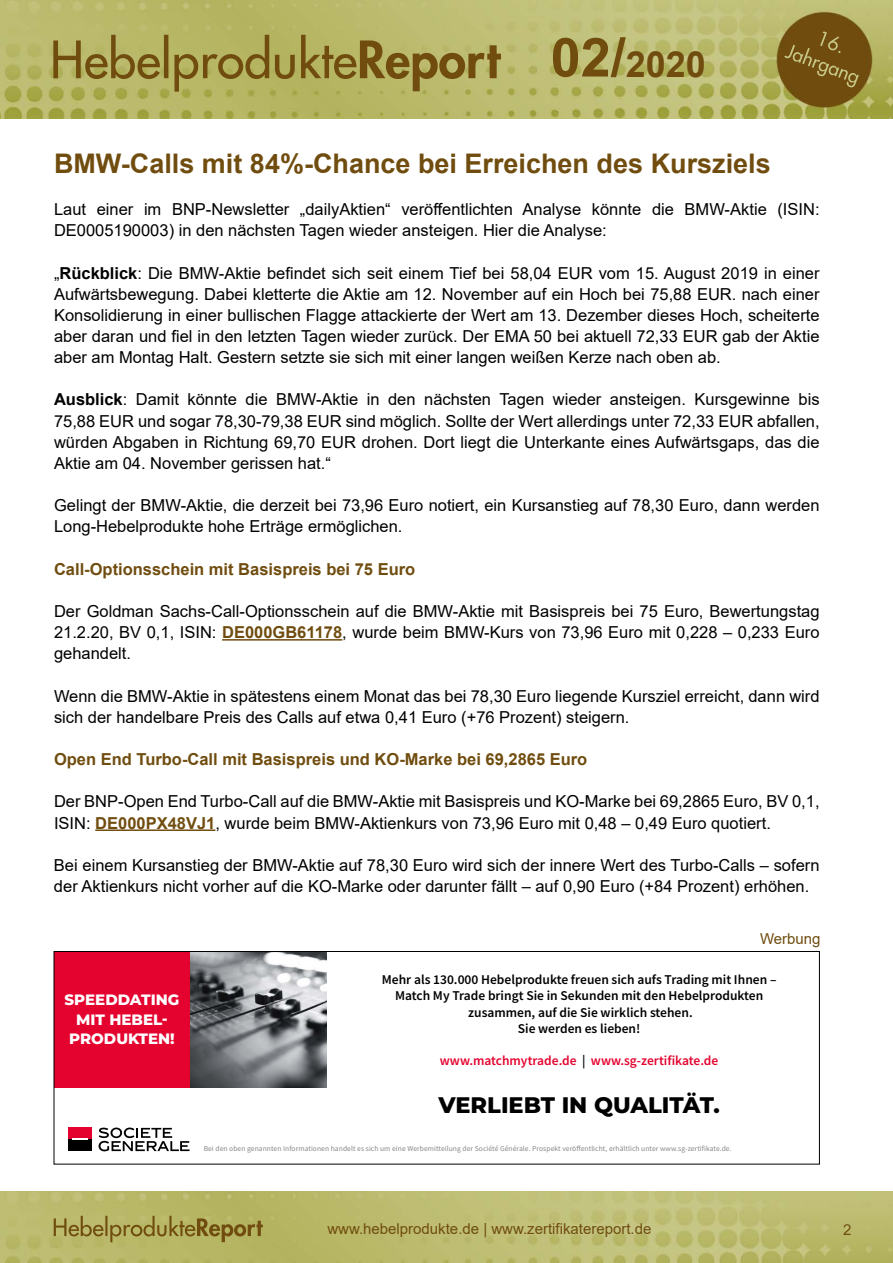
<style>
.page{position:relative;width:893px;height:1263px;background:#fff}
.page>*{position:absolute;margin:0;border:0;box-sizing:border-box;transform-origin:0 0}
.t1{font:700 36px "Arial";color:#704d0f}
.t2{font:700 27px "Arial";color:#704d0f}
.t3{font:800 22.5px "Montserrat";color:#000}
.t4{font:16.5px/21.1px "Arial";color:#000}
.t5{font:700 16.5px "Arial";color:#704d0f}
.t6{font:15px "Arial";color:#704d0f}
.t7{font:800 15px/19.5px "Montserrat";color:#fff;text-align:center}
.t8{font:600 13.5px/16.2px "Source Sans Pro";color:#000;text-align:center}
.t9{font:600 13.5px "Source Sans Pro";color:#e4032e}
.t10{font:7.5px "Source Sans Pro";letter-spacing:.01em;color:#878787}
.s1{font-size:54px}
.s2{font-weight:700}
.s3{font-weight:700;color:#704d0f}
.s4{color:#000}
</style>
<div class="page">
<img style="left:0;top:1192px;width:893px;height:71px">
<img style="left:0;top:0;width:893px;height:119px">
<hr style="left:222px;top:639px;width:120px;height:2px;background:#704d0f">
<hr style="left:95px;top:829px;width:120px;height:2px;background:#704d0f">
<svg style="left:99px;top:1127px;width:91px;height:24px"></svg>
<div style="left:68px;top:1127px;width:24px;height:13px;background:#e4032e"></div>
<div style="left:68px;top:1139px;width:24px;height:12px;background:#000"></div>
<svg style="left:72px;top:1139px;width:15px;height:1px"></svg>
<div style="left:54px;top:951px;width:136px;height:134px;background:#e4032e"></div>
<img style="left:190px;top:953px;width:136px;height:134px">
<div style="left:54px;top:951px;width:766px;height:213px;border:1px solid #000"></div>
<h1 class="t1" style="left:551px;top:39px;width:157px"><span class="s1">02/</span>2020</h1>
<h2 class="t2" style="left:54px;top:144px;width:718px">BMW-Calls mit 84%-Chance bei Erreichen des Kursziels</h2>
<p class="t4" style="left:54px;top:199px;width:767px">Laut einer im BNP-Newsletter „dailyAktien“ veröffentlichten Analyse könnte die BMW-Aktie (ISIN:<br>DE0005190003) in den nächsten Tagen wieder ansteigen. Hier die Analyse:</p>
<p class="t4" style="left:54px;top:262px;width:767px;text-align:justify">„<span class="s2">Rückblick</span>: Die BMW-Aktie befindet sich seit einem Tief bei 58,04 EUR vom 15. August 2019 in einer Aufwärtsbewegung. Dabei kletterte die Aktie am 12. November auf ein Hoch bei 75,88 EUR. nach einer Konsolidierung in einer bullischen Flagge attackierte der Wert am 13. Dezember dieses Hoch, scheiterte aber daran und fiel in den letzten Tagen wieder zurück. Der EMA 50 bei aktuell 72,33 EUR gab der Aktie aber am Montag Halt. Gestern setzte sie sich mit einer langen weißen Kerze nach oben ab.</p>
<p class="t4" style="left:54px;top:389px;width:767px;text-align:justify"><span class="s2">Ausblick</span>: Damit könnte die BMW-Aktie in den nächsten Tagen wieder ansteigen. Kursgewinne bis 75,88 EUR und sogar 78,30-79,38 EUR sind möglich. Sollte der Wert allerdings unter 72,33 EUR abfallen, würden Abgaben in Richtung 69,70 EUR drohen. Dort liegt die Unterkante eines Aufwärtsgaps, das die Aktie am 04. November gerissen hat.“</p>
<p class="t4" style="left:54px;top:495px;width:767px">Gelingt der BMW-Aktie, die derzeit bei 73,96 Euro notiert, ein Kursanstieg auf 78,30 Euro, dann werden<br>Long-Hebelprodukte hohe Erträge ermöglichen.</p>
<p class="t5" style="left:54px;top:557px;width:363px">Call-Optionsschein mit Basispreis bei 75 Euro</p>
<p class="t4" style="left:54px;top:600px;width:767px;text-align:justify">Der Goldman Sachs-Call-Optionsschein auf die BMW-Aktie mit Basispreis bei 75 Euro, Bewertungstag 21.2.20, BV 0,1, ISIN: <span class="s3">DE000GB61178</span>, wurde beim BMW-Kurs von 73,96 Euro mit 0,228 – 0,233 Euro gehandelt.</p>
<p class="t4" style="left:54px;top:685px;width:767px">Wenn die BMW-Aktie in spätestens einem Monat das bei 78,30 Euro liegende Kursziel erreicht, dann wird sich der handelbare Preis des Calls auf etwa 0,41 Euro (+76 Prozent) steigern.</p>
<p class="t5" style="left:54px;top:748px;width:535px">Open End Turbo-Call mit Basispreis und KO-Marke bei 69,2865 Euro</p>
<p class="t4" style="left:54px;top:791px;width:767px">Der BNP-Open End Turbo-Call auf die BMW-Aktie mit Basispreis und KO-Marke bei 69,2865 Euro, BV 0,1,<br>ISIN: <span class="s3">DE000PX48VJ1</span>, wurde beim BMW-Aktienkurs von 73,96 Euro mit 0,48 – 0,49 Euro quotiert.</p>
<p class="t4" style="left:54px;top:854px;width:767px">Bei einem Kursanstieg der BMW-Aktie auf 78,30 Euro wird sich der innere Wert des Turbo-Calls – sofern der Aktienkurs nicht vorher auf die KO-Marke oder darunter fällt – auf 0,90 Euro (+84 Prozent) erhöhen.</p>
<p class="t7" style="left:65px;top:989px;width:116px">SPEEDDATING<br>MIT HEBEL-<br>PRODUKTEN!</p>
<p class="t6" style="left:760px;top:929px;width:62px">Werbung</p>
<p class="t8" style="left:382px;top:971px;width:396px">Mehr als 130.000 Hebelprodukte freuen sich aufs Trading mit Ihnen – Match My Trade bringt Sie in Sekunden mit den Hebelprodukten zusammen, auf die Sie wirklich stehen.<br>Sie werden es lieben!</p>
<p class="t9" style="left:440px;top:1052px;width:280px">www.matchmytrade.de <span class="s4">|</span> www.sg-zertifikate.de</p>
<h3 class="t3" style="left:439px;top:1088px;width:283px">VERLIEBT IN QUALITÄT.</h3>
<p class="t10" style="left:204px;top:1144px;width:529px">Bei den oben genannten Informationen handelt es sich um eine Werbemitteilung der Société Générale. Prospekt veröffentlicht, erhältlich unter www.sg-zertifikate.de.</p>
<p class="t6" style="left:327px;top:1218px;width:326px">www.hebelprodukte.de | www.zertifikatereport.de</p>
<p class="t6" style="left:843px;top:1219px;width:10px">2</p>
</div>
